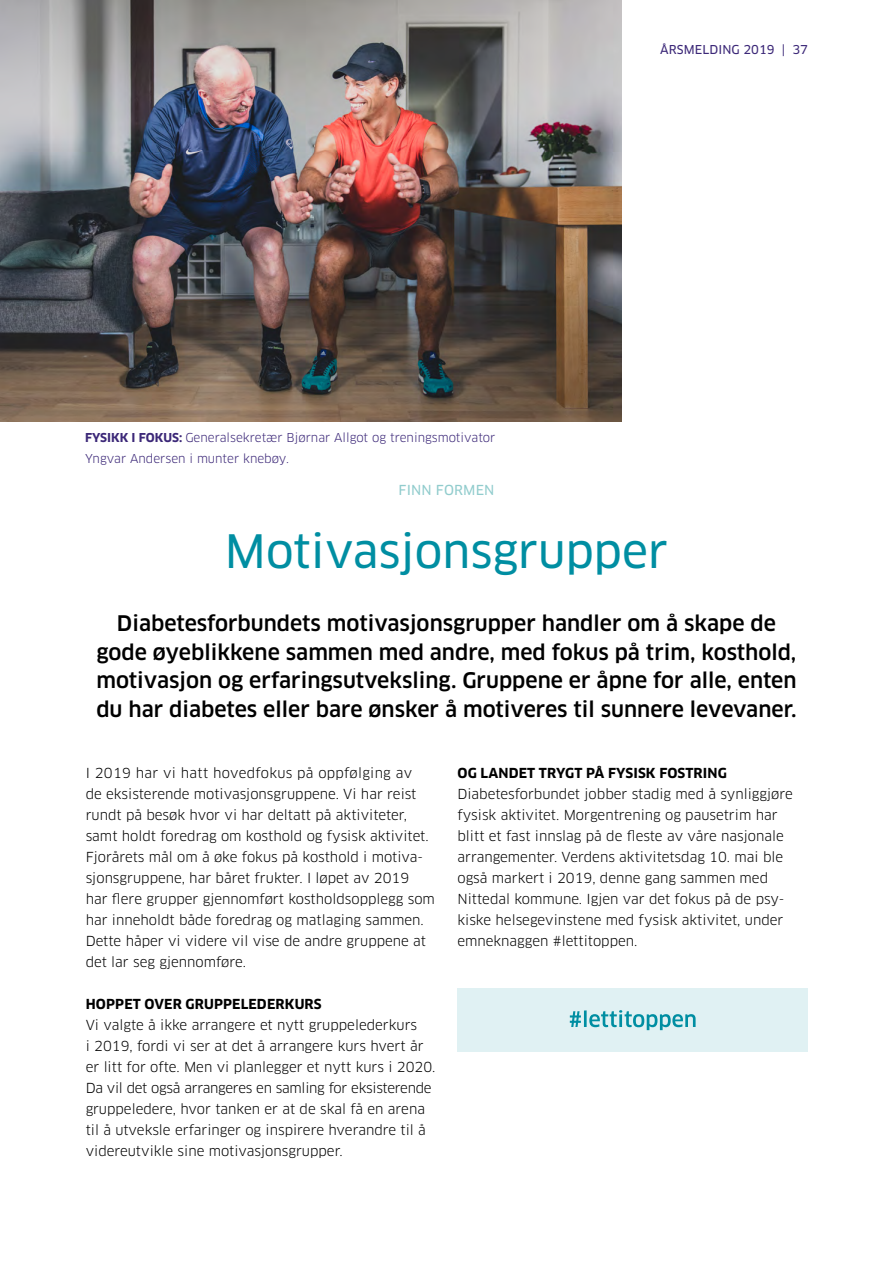
<style>
.page{position:relative;width:893px;height:1263px;background:#fff}
.page>*{position:absolute;margin:0;border:0;box-sizing:border-box;transform-origin:0 0}
.t1{font:45px "Clan OT News";color:#008ea2}
.t2{font:500 21px/28.5px "Clan OT";color:#000;text-align:center}
.t3{font:13.5px/21px "Clan OT";color:#000}
.t4{font:700 13.5px "Clan OT";letter-spacing:.01em;color:#000}
.t5{font:13.5px "Clan OT News";letter-spacing:.01em;color:#91cccd}
.t6{font:12px/21px "Clan OT";color:#3c2878}
.t7{font:12px "Clan OT News";letter-spacing:.01em;color:#3c2878}
.s1{font-weight:700}
</style>
<div class="page">
<div style="left:457px;top:988px;width:350px;height:63px;background:#e0f1f3"></div>
<img style="left:0;top:0;width:622px;height:421px">
<svg style="left:570px;top:1010px;width:126px;height:20px"></svg>
<p class="t6" style="left:85px;top:427px;width:412px"><span class="s1">FYSIKK I FOKUS:</span> Generalsekretær Bjørnar Allgot og treningsmotivator<br>Yngvar Andersen i munter knebøy.</p>
<p class="t5" style="left:398px;top:482px;width:97px">FINN FORMEN</p>
<p class="t7" style="left:660px;top:42px;width:149px">ÅRSMELDING 2019 | 37</p>
<h1 class="t1" style="left:225px;top:525px;width:445px">Motivasjonsgrupper</h1>
<p class="t2" style="left:96px;top:609px;width:702px">Diabetesforbundets motivasjonsgrupper handler om å skape de gode øyeblikkene sammen med andre, med fokus på trim, kosthold, motivasjon og erfaringsutveksling. Gruppene er åpne for alle, enten du har diabetes eller bare ønsker å motiveres til sunnere levevaner.</p>
<p class="t3" style="left:86px;top:763px;width:351px">I 2019 har vi hatt hovedfokus på oppfølging av<br>de eksisterende motivasjonsgruppene. Vi har reist rundt på besøk hvor vi har deltatt på aktiviteter, samt holdt foredrag om kosthold og fysisk aktivitet.<br>Fjorårets mål om å øke fokus på kosthold i motiva&shy;sjonsgruppene, har båret frukter. I løpet av 2019<br>har flere grupper gjennomført kostholdsopplegg som har inneholdt både foredrag og matlaging sammen.<br>Dette håper vi videre vil vise de andre gruppene at det lar seg gjennomføre.</p>
<p class="t4" style="left:86px;top:996px;width:237px">HOPPET OVER GRUPPELEDERKURS</p>
<p class="t3" style="left:86px;top:1015px;width:351px">Vi valgte å ikke arrangere et nytt gruppelederkurs<br>i 2019, fordi vi ser at det å arrangere kurs hvert år er litt for ofte. Men vi planlegger et nytt kurs i 2020.<br>Da vil det også arrangeres en samling for eksisterende gruppeledere, hvor tanken er at de skal få en arena til å utveksle erfaringer og inspirere hverandre til å videreutvikle sine motivasjonsgrupper.</p>
<p class="t4" style="left:457px;top:765px;width:271px">OG LANDET TRYGT PÅ FYSISK FOSTRING</p>
<p class="t3" style="left:457px;top:784px;width:337px">Diabetesforbundet jobber stadig med å synliggjøre fysisk aktivitet. Morgentrening og pausetrim har blitt et fast innslag på de fleste av våre nasjonale arrangementer. Verdens aktivitetsdag 10. mai ble også markert i 2019, denne gang sammen med Nittedal kommune. Igjen var det fokus på de psy&shy;kiske helsegevinstene med fysisk aktivitet, under emneknaggen #lettitoppen.</p>
</div>
